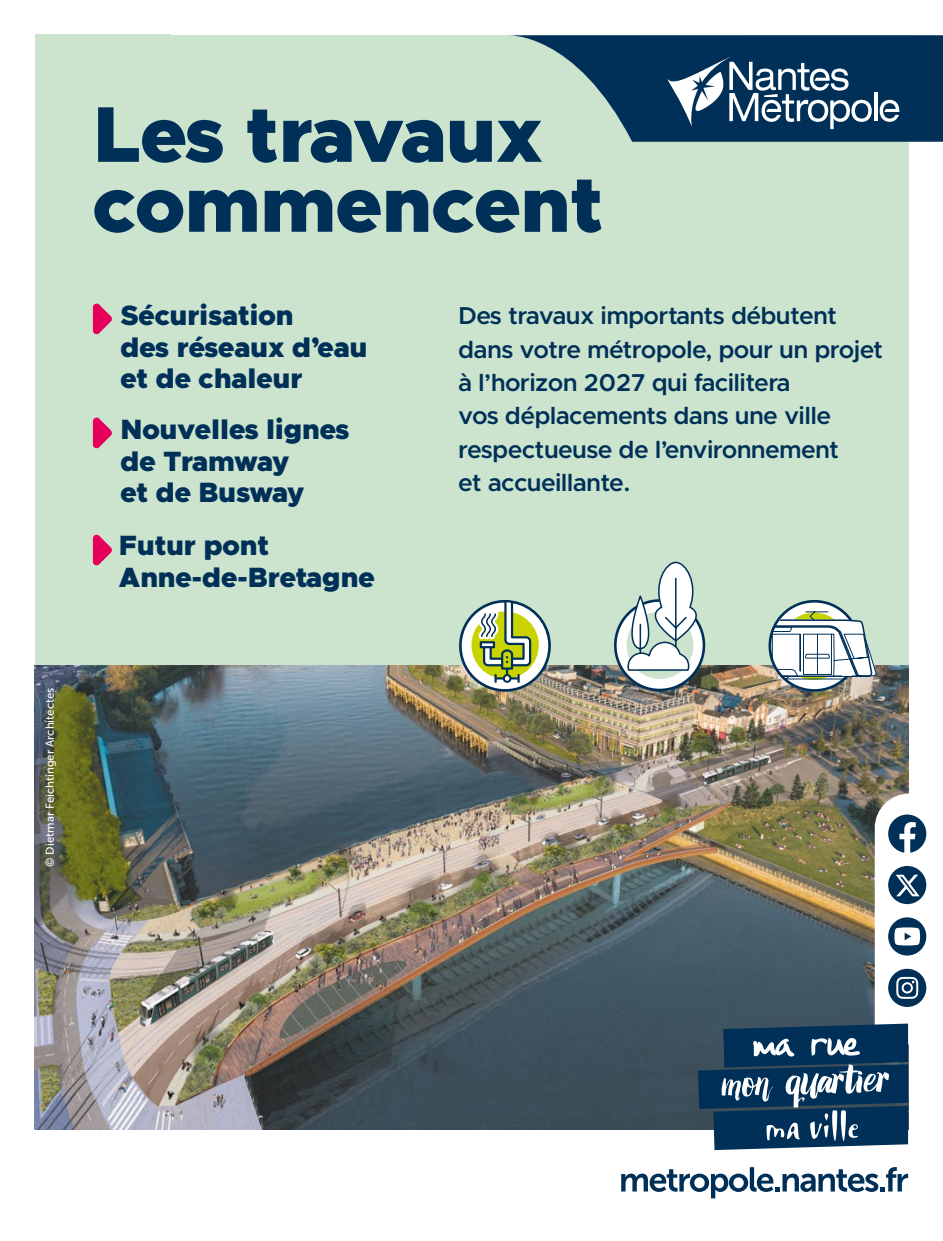
<style>
.page{position:relative;width:943px;height:1241px;background:#fff}
.page>*{position:absolute;margin:0;border:0;box-sizing:border-box;transform-origin:0 0}
.t1{font:900 79.27px/70px "Metropolis";color:#003057}
.t2{font:900 28px/31.5px "Metropolis";color:#003057}
.t3{font:600 24.5px/33.2px "Metropolis";color:#003057}
.t4{font:11.38px "Museo Sans 500";color:#fff}
</style>
<div class="page">
<img style="left:35px;top:665px;width:873px;height:464px">
<div style="left:35px;top:35px;width:873px;height:630px;background:#cce4ce"></div>
<img style="left:698px;top:793px;width:229px;height:356px">
<svg style="left:510px;top:35px;width:433px;height:107px;fill:#003057"></svg>
<hr style="left:874px;top:93px;width:3px;height:28px;background:#fff">
<svg style="left:879px;top:100px;width:20px;height:22px"></svg>
<svg style="left:666px;top:55px;width:205px;height:74px;background:#446783"></svg>
<svg style="left:621px;top:1167px;width:287px;height:31px"></svg>
<svg style="left:93px;top:417px;width:19px;height:32px"></svg>
<svg style="left:93px;top:303px;width:19px;height:32px"></svg>
<svg style="left:93px;top:534px;width:19px;height:32px"></svg>
<svg style="left:615px;top:600px;width:89px;height:90px"></svg>
<div style="left:614px;top:599px;width:91px;height:92px;border:3px solid #003057;border-radius:50%"></div>
<div style="left:626px;top:611px;width:67px;height:68px;background:#cce4ce;border-radius:50%"></div>
<svg style="left:621px;top:561px;width:84px;height:111px"></svg>
<svg style="left:458px;top:600px;width:94px;height:93px"></svg>
<svg style="left:767px;top:599px;width:110px;height:94px"></svg>
<h1 class="t1" style="left:93px;top:100px;width:512px">Les travaux commencent</h1>
<p class="t2" style="left:120px;top:300px;width:248px">Sécurisation<br>des réseaux d’eau et de chaleur</p>
<p class="t2" style="left:120px;top:414px;width:231px">Nouvelles lignes de Tramway<br>et de Busway</p>
<p class="t2" style="left:119px;top:529px;width:257px">Futur pont<br>Anne-de-Bretagne</p>
<p class="t3" style="left:458px;top:299px;width:426px">Des travaux importants débutent dans votre métropole, pour un projet à l’horizon 2027 qui facilitera<br>vos déplacements dans une ville respectueuse de l’environnement<br>et accueillante.</p>
<p class="t4" style="left:44px;top:866px;width:181px;rotate:-90deg">© Dietmar Feichtinger Architectes</p>
</div>
